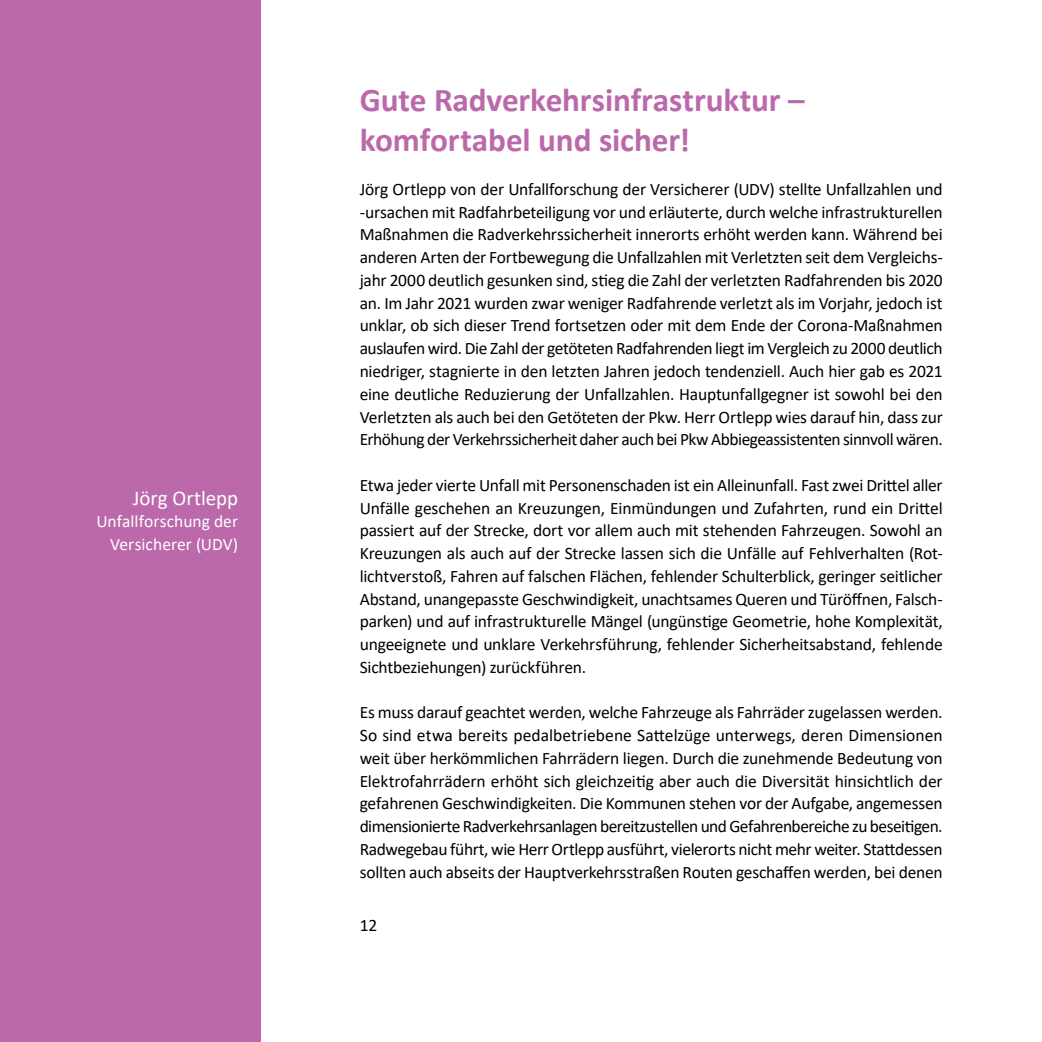
<style>
.page{position:relative;width:1042px;height:1042px;background:#fff}
.page>*{position:absolute;margin:0;border:0;box-sizing:border-box;transform-origin:0 0}
.t1{font:700 33.25px/39.9px "Calibri";letter-spacing:-.005em;color:#bb69aa}
.t2{font:21px "Calibri";letter-spacing:-.005em;color:#fff}
.t3{font:17.5px/22.8px "Calibri";letter-spacing:-.015em;color:#000;text-align:justify}
.t4{font:17.5px/22.8px "Calibri";color:#fff;text-align:right}
</style>
<div class="page">
<div style="left:0;top:0;width:260px;height:1042px;background:#bb69aa"></div>
<p class="t2" style="left:133px;top:483px;width:107px">Jörg Ortlepp</p>
<p class="t4" style="left:96px;top:510px;width:143px">Unfallforschung der<br>Versicherer (UDV)</p>
<h1 class="t1" style="left:360px;top:80px;width:446px">Gute Radverkehrsinfrastruktur – komfortabel und sicher!</h1>
<p class="t3" style="left:360px;top:177px;width:584px">Jörg Ortlepp von der Unfallforschung der Versicherer (UDV) stellte Unfallzahlen und -ursachen mit Radfahrbeteiligung vor und erläuterte, durch welche infrastrukturellen Maßnahmen die Radverkehrssicherheit innerorts erhöht werden kann. Während bei anderen Arten der Fortbewegung die Unfallzahlen mit Verletzten seit dem Vergleichs&shy;jahr 2000 deutlich gesunken sind, stieg die Zahl der verletzten Radfahrenden bis 2020 an. Im Jahr 2021 wurden zwar weniger Radfahrende verletzt als im Vorjahr, jedoch ist unklar, ob sich dieser Trend fortsetzen oder mit dem Ende der Corona-Maßnahmen auslaufen wird. Die Zahl der getöteten Radfahrenden liegt im Vergleich zu 2000 deutlich niedriger, stagnierte in den letzten Jahren jedoch tendenziell. Auch hier gab es 2021 eine deutliche Reduzierung der Unfallzahlen. Hauptunfallgegner ist sowohl bei den Verletzten als auch bei den Getöteten der Pkw. Herr Ortlepp wies darauf hin, dass zur Erhöhung der Verkehrssicherheit daher auch bei Pkw Abbiegeassistenten sinnvoll wären.</p>
<p class="t3" style="left:360px;top:473px;width:584px">Etwa jeder vierte Unfall mit Personenschaden ist ein Alleinunfall. Fast zwei Drittel aller Unfälle geschehen an Kreuzungen, Einmündungen und Zufahrten, rund ein Drittel passiert auf der Strecke, dort vor allem auch mit stehenden Fahrzeugen. Sowohl an Kreuzungen als auch auf der Strecke lassen sich die Unfälle auf Fehlverhalten (Rot&shy;lichtverstoß, Fahren auf falschen Flächen, fehlender Schulterblick, geringer seitlicher Abstand, unangepasste Geschwindigkeit, unachtsames Queren und Türöffnen, Falsch&shy;parken) und auf infrastrukturelle Mängel (ungünstige Geometrie, hohe Komplexität, ungeeignete und unklare Verkehrsführung, fehlender Sicherheitsabstand, fehlende Sichtbeziehungen) zurückführen.</p>
<p class="t3" style="left:360px;top:701px;width:584px">Es muss darauf geachtet werden, welche Fahrzeuge als Fahrräder zugelassen werden.<br>So sind etwa bereits pedalbetriebene Sattelzüge unterwegs, deren Dimensionen weit über herkömmlichen Fahrrädern liegen. Durch die zunehmende Bedeutung von Elektrofahrrädern erhöht sich gleichzeitig aber auch die Diversität hinsichtlich der gefahrenen Geschwindigkeiten. Die Kommunen stehen vor der Aufgabe, angemessen dimensionierte Radverkehrsanlagen bereitzustellen und Gefahrenbereiche zu beseitigen.<br>Radwegebau führt, wie Herr Ortlepp ausführt, vielerorts nicht mehr weiter. Stattdessen sollten auch abseits der Hauptverkehrsstraßen Routen geschaffen werden, bei denen</p>
<p class="t3" style="left:360px;top:913px;width:19px">12</p>
</div>
